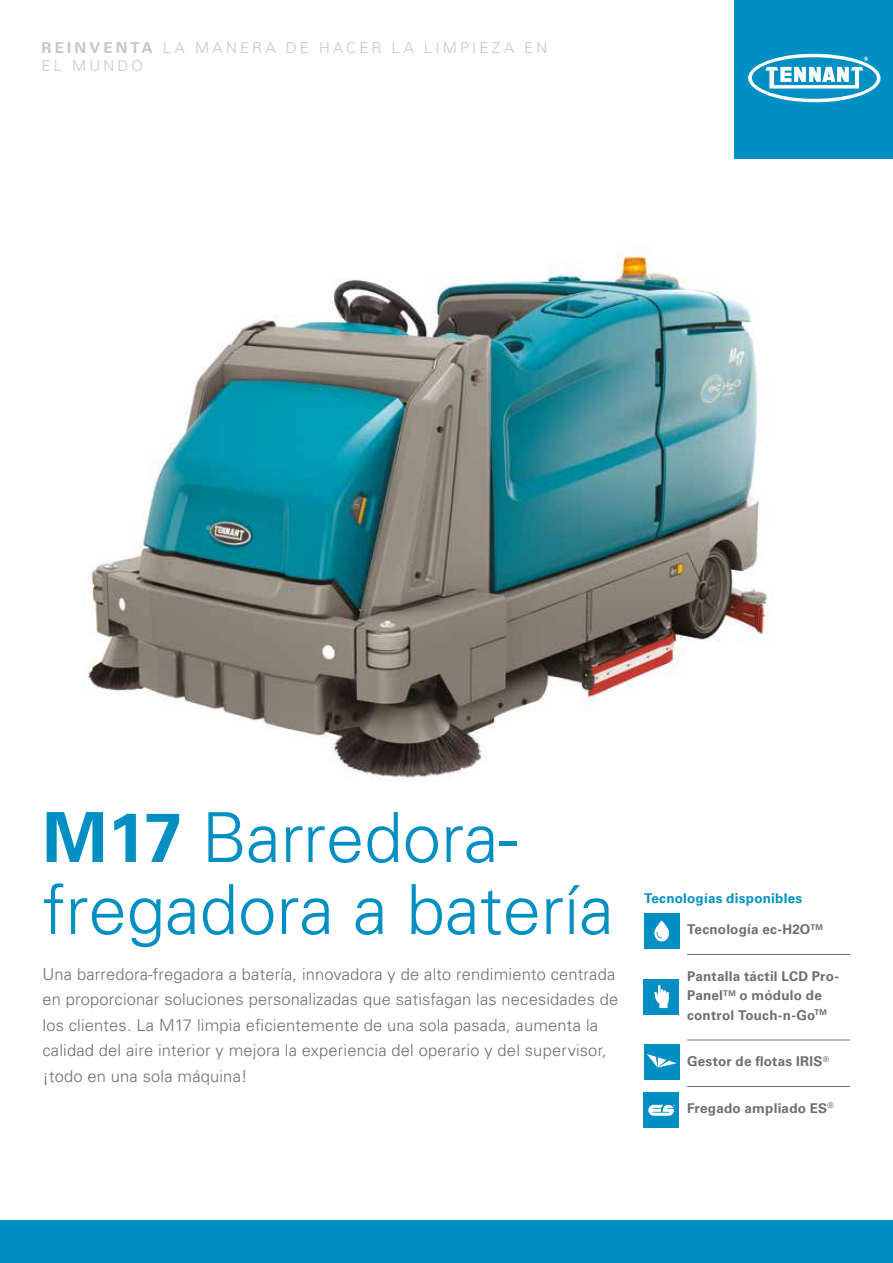
<style>
.page{position:relative;width:893px;height:1263px;background:#fff}
.page>*{position:absolute;margin:0;border:0;box-sizing:border-box;transform-origin:0 0}
.t1{font:300 69px/72px "Univers LT Std";color:#008fc3}
.t2{font:300 16.5px/25.5px "Univers LT Std";letter-spacing:.01em;color:#706f6f}
.t3{font:300 15px/18px "Univers LT Std";letter-spacing:.21em;color:#c6c6c6}
.t4{font:700 13.5px/19.5px "Univers LT Std";letter-spacing:.015em;color:#706f6f}
.t5{font:700 13.5px "Univers LT Std";letter-spacing:.02em;color:#008fc3}
.s1{font-weight:700}
</style>
<div class="page">
<div style="left:0;top:1220px;width:893px;height:43px;background:#008fc3"></div>
<img style="left:88px;top:252px;width:684px;height:529px">
<div style="left:735px;top:0;width:158px;height:158px;background:#008fc3"></div>
<svg style="left:748px;top:53px;width:133px;height:50px"></svg>
<hr style="left:687px;top:954px;width:163px;height:1px;background:#706f6f">
<hr style="left:687px;top:1040px;width:163px;height:1px;background:#706f6f">
<hr style="left:687px;top:1086px;width:163px;height:1px;background:#706f6f">
<div style="left:644px;top:979px;width:35px;height:35px;background:#008fc3"></div>
<svg style="left:654px;top:985px;width:15px;height:23px"></svg>
<div style="left:644px;top:1044px;width:35px;height:36px;background:#008fc3"></div>
<svg style="left:647px;top:1054px;width:30px;height:14px"></svg>
<div style="left:644px;top:913px;width:35px;height:35px;background:#008fc3"></div>
<svg style="left:654px;top:920px;width:15px;height:21px"></svg>
<div style="left:644px;top:1092px;width:35px;height:36px;background:#008fc3"></div>
<svg style="left:648px;top:1105px;width:27px;height:11px"></svg>
<p class="t3" style="left:42px;top:39px;width:507px"><span class="s1">REINVENTA</span> LA MANERA DE HACER LA LIMPIEZA EN<br>EL MUNDO</p>
<h1 class="t1" style="left:43px;top:801px;width:573px"><span class="s1">M17</span> Barredora&shy;fregadora a batería</h1>
<p class="t2" style="left:43px;top:961px;width:577px">Una barredora-fregadora a batería, innovadora y de alto rendimiento centrada en proporcionar soluciones personalizadas que satisfagan las necesidades de los clientes. La M17 limpia eficientemente de una sola pasada, aumenta la calidad del aire interior y mejora la experiencia del operario y del supervisor, ¡todo en una sola máquina!</p>
<p class="t5" style="left:644px;top:890px;width:160px">Tecnologías disponibles</p>
<p class="t4" style="left:687px;top:920px;width:137px">Tecnología ec-H2O<sup>TM</sup></p>
<p class="t4" style="left:687px;top:966px;width:153px">Pantalla táctil LCD Pro-<br>Panel<sup>TM</sup> o módulo de control Touch-n-Go<sup>TM</sup></p>
<p class="t4" style="left:687px;top:1052px;width:143px">Gestor de flotas IRIS<sup>®</sup></p>
<p class="t4" style="left:687px;top:1098px;width:148px">Fregado ampliado ES<sup>®</sup></p>
</div>
